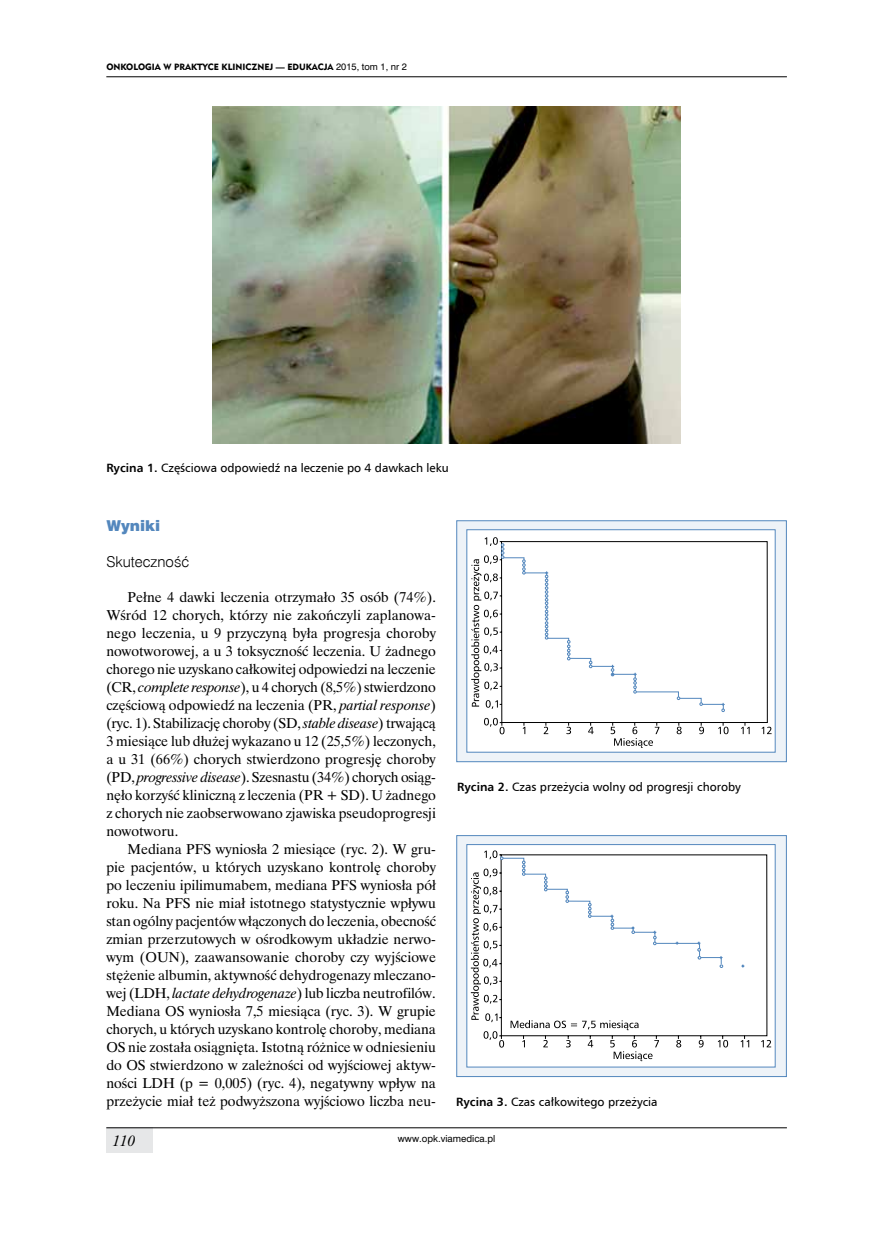
<style>
.page{position:relative;width:872px;height:1234px;background:#fff}
.page>*{position:absolute;margin:0;border:0;box-sizing:border-box;transform-origin:0 0}
.t1{font:15px "Swis 721 Lt EU";color:#000}
.t2{font:15px "Swis 721 Blk EU";color:#5387bd}
.t3{font:italic 15px "Time Ibis EE";color:#000}
.t4{font:14.25px/18px "Time Ibis EE";color:#000;text-align:justify}
.t5{font:12px "Humnst 777 EU";color:#000}
.t6{font:9px "Geometric 415 Blk EU";color:#000}
.t7{font:9px "Swis 721 PL";color:#000}
.s1{font-family:"Swis 721 PL";font-size:8.7px}
.s2{font-weight:700}
.s3{font-style:italic}
</style>
<div class="page">
<div style="left:106px;top:1127px;width:47px;height:25px;background:#e6e7e8"></div>
<hr style="left:106px;top:76px;width:681px;height:1px;background:#000">
<hr style="left:106px;top:1127px;width:681px;height:1px;background:#000">
<div style="left:457px;top:520px;width:329px;height:241px;background:#eef3f8"></div>
<div style="left:456px;top:520px;width:330px;height:242px;border:1px solid #5387bd"></div>
<div style="left:467px;top:529px;width:308px;height:223px;background:#fff"></div>
<div style="left:466px;top:529px;width:309px;height:223px;border:1px solid #5387bd"></div>
<svg style="left:501px;top:541px;width:267px;height:185px"></svg>
<svg style="left:484px;top:717px;width:20px;height:17px"></svg>
<svg style="left:544px;top:726px;width:4px;height:8px"></svg>
<svg style="left:566px;top:726px;width:5px;height:8px"></svg>
<svg style="left:588px;top:726px;width:5px;height:8px"></svg>
<svg style="left:610px;top:726px;width:49px;height:21px"></svg>
<svg style="left:676px;top:726px;width:5px;height:8px"></svg>
<svg style="left:699px;top:726px;width:5px;height:8px"></svg>
<svg style="left:718px;top:726px;width:10px;height:8px"></svg>
<svg style="left:741px;top:726px;width:8px;height:8px"></svg>
<svg style="left:761px;top:726px;width:10px;height:8px"></svg>
<svg style="left:471px;top:537px;width:253px;height:174px"></svg>
<img style="left:213px;top:106px;width:467px;height:337px">
<div style="left:457px;top:835px;width:329px;height:241px;background:#eef3f8"></div>
<div style="left:456px;top:835px;width:330px;height:241px;border:1px solid #5387bd"></div>
<div style="left:467px;top:844px;width:308px;height:222px;background:#fff"></div>
<div style="left:466px;top:844px;width:309px;height:223px;border:1px solid #5387bd"></div>
<svg style="left:728px;top:854px;width:39px;height:185px"></svg>
<svg style="left:740px;top:1040px;width:9px;height:7px"></svg>
<svg style="left:761px;top:1040px;width:10px;height:7px"></svg>
<svg style="left:471px;top:850px;width:257px;height:210px"></svg>
<p class="t6" style="left:106px;top:61px;width:302px">ONKOLOGIA W PRAKTYCE KLINICZNEJ — EDUKACJA <span class="s1">2015, tom 1, nr 2</span></p>
<p class="t5" style="left:106px;top:460px;width:344px"><span class="s2">Rycina 1.</span> Częściowa odpowiedź na leczenie po 4 dawkach leku</p>
<p class="t2" style="left:106px;top:516px;width:56px">Wyniki</p>
<p class="t1" style="left:106px;top:552px;width:84px">Skuteczność</p>
<p class="t4" style="left:106px;top:587px;width:331px;text-indent:21px">Pełne 4 dawki leczenia otrzymało 35 osób (74%).<br>Wśród 12 chorych, którzy nie zakończyli zaplanowa&shy;nego leczenia, u 9 przyczyną była progresja choroby nowotworowej, a u 3 toksyczność leczenia. U żadnego chorego nie uzyskano całkowitej odpowiedzi na leczenie (CR, <span class="s3">complete response</span>), u 4 chorych (8,5%) stwierdzono częściową odpowiedź na leczenia (PR, <span class="s3">partial response</span>) (ryc. 1). Stabilizację choroby (SD, <span class="s3">stable disease</span>) trwającą 3 miesiące lub dłużej wykazano u 12 (25,5%) leczonych, a u 31 (66%) chorych stwierdzono progresję choroby (PD, <span class="s3">progressive disease</span>). Szesnastu (34%) chorych osiąg&shy;nęło korzyść kliniczną z leczenia (PR + SD). U żadnego z chorych nie zaobserwowano zjawiska pseudoprogresji nowotworu.</p>
<p class="t4" style="left:106px;top:839px;width:331px;text-indent:21px">Mediana PFS wyniosła 2 miesiące (ryc. 2). W gru&shy;pie pacjentów, u których uzyskano kontrolę choroby po leczeniu ipilimumabem, mediana PFS wyniosła pół roku. Na PFS nie miał istotnego statystycznie wpływu stan ogólny pacjentów włączonych do leczenia, obecność zmian przerzutowych w ośrodkowym układzie nerwo&shy;wym (OUN), zaawansowanie choroby czy wyjściowe stężenie albumin, aktywność dehydrogenazy mleczano&shy;wej (LDH, <span class="s3">lactate dehydrogenaze</span>) lub liczba neutrofilów.<br>Mediana OS wyniosła 7,5 miesiąca (ryc. 3). W grupie chorych, u których uzyskano kontrolę choroby, mediana OS nie została osiągnięta. Istotną różnice w odniesieniu do OS stwierdzono w zależności od wyjściowej aktyw&shy;ności LDH (p = 0,005) (ryc. 4), negatywny wpływ na przeżycie miał też podwyższona wyjściowo liczba neu-</p>
<p class="t5" style="left:457px;top:779px;width:285px"><span class="s2">Rycina 2.</span> Czas przeżycia wolny od progresji choroby</p>
<p class="t5" style="left:456px;top:1094px;width:203px"><span class="s2">Rycina 3.</span> Czas całkowitego przeżycia</p>
<p class="t3" style="left:113px;top:1131px;width:24px">110</p>
<p class="t7" style="left:398px;top:1132px;width:99px">www.opk.viamedica.pl</p>
</div>
